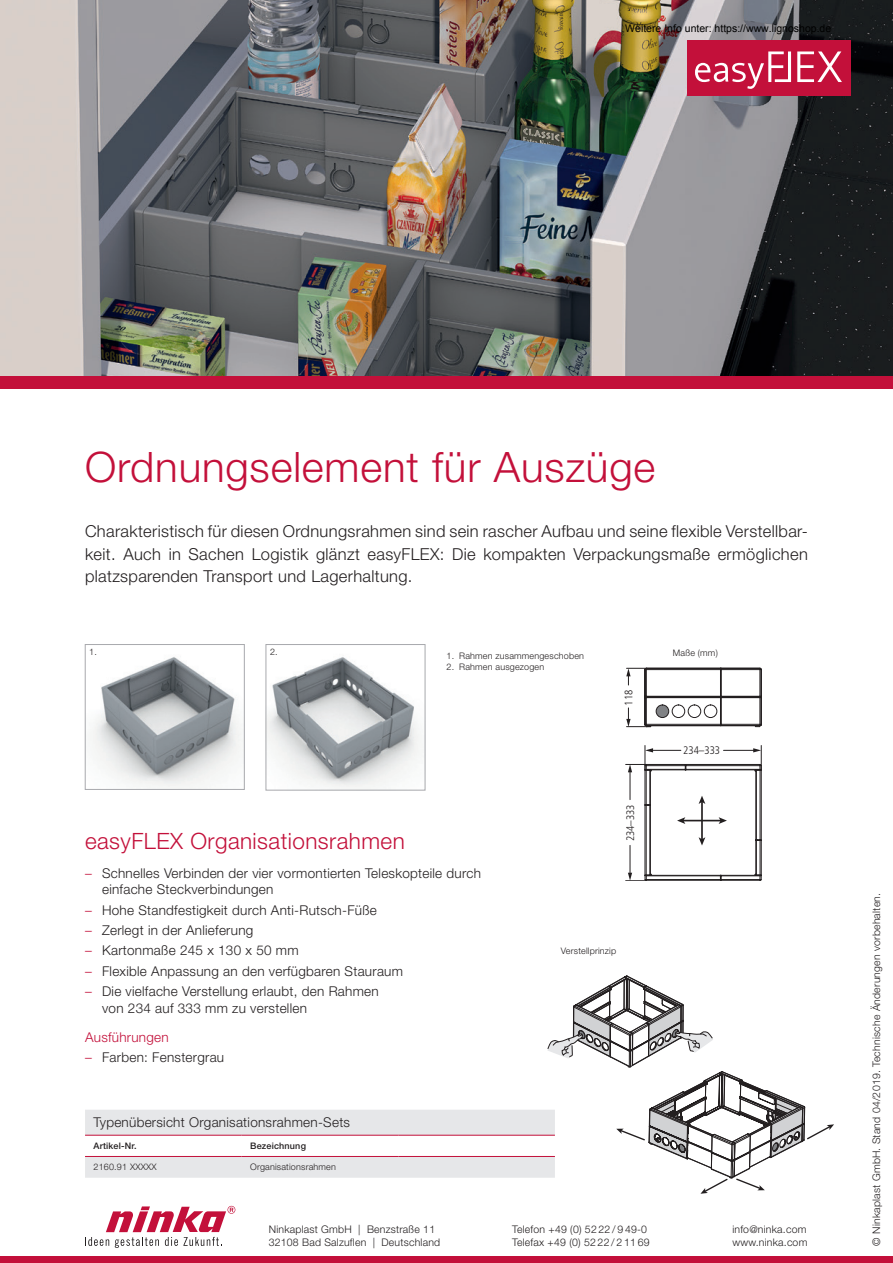
<style>
.page{position:relative;width:893px;height:1263px;background:#fff}
.page>*{position:absolute;margin:0;border:0;box-sizing:border-box;transform-origin:0 0}
.t1{font:300 42px "Helvetica Neue LT Pro";letter-spacing:.02em;color:#c3103a}
.t2{font:300 22.5px "Helvetica Neue LT Pro";letter-spacing:.02em;color:#c3103a}
.t3{font:300 16.5px/22.5px "Helvetica Neue LT Pro";letter-spacing:.02em;color:#231f20;text-align:justify}
.t4{font:300 13.5px/16.2px "Helvetica Neue LT Pro";letter-spacing:.02em;color:#231f20}
.t5{font:300 13.5px "Helvetica Neue LT Pro";letter-spacing:.02em;color:#c3103a}
.t6{font:300 condensed 10.95px "Frutiger";color:#231f20}
.t7{font:300 10.5px/12.6px "Helvetica Neue LT Pro";letter-spacing:.02em;color:#231f20}
.t8{font:10.5px "Arial";color:#000}
.t9{font:300 9px "Helvetica Neue LT Pro";letter-spacing:.02em;color:#231f20}
.t10{font:500 9px "Helvetica Neue LT Pro";letter-spacing:.02em;color:#231f20}
.s1{color:#c3103a}
</style>
<div class="page">
<img style="left:0;top:0;width:893px;height:376px">
<img style="left:93px;top:657px;width:148px;height:130px">
<div style="left:85px;top:644px;width:160px;height:146px;border:1px solid #a8a9ad"></div>
<div style="left:687px;top:40px;width:163px;height:56px;background:#c3103a"></div>
<svg style="left:797px;top:51px;width:45px;height:31px"></svg>
<svg style="left:695px;top:51px;width:96px;height:38px"></svg>
<div style="left:0;top:376px;width:893px;height:12px;background:#c3103a"></div>
<img style="left:268px;top:657px;width:151px;height:130px">
<div style="left:266px;top:644px;width:159px;height:146px;border:1px solid #a8a9ad"></div>
<hr style="left:721px;top:696px;width:39px;height:1px;background:#231f20">
<hr style="left:721px;top:724px;width:39px;height:1px;background:#231f20">
<hr style="left:721px;top:669px;width:39px;height:1px;background:#231f20">
<hr style="left:721px;top:697px;width:39px;height:1px;background:#231f20">
<hr style="left:721px;top:725px;width:34px;height:1px;background:#231f20">
<hr style="left:721px;top:668px;width:39px;height:1px;background:#231f20">
<svg style="left:754px;top:668px;width:8px;height:59px"></svg>
<hr style="left:646px;top:669px;width:74px;height:1px;background:#231f20">
<hr style="left:646px;top:668px;width:74px;height:1px;background:#231f20">
<hr style="left:647px;top:696px;width:73px;height:1px;background:#231f20">
<hr style="left:647px;top:697px;width:73px;height:1px;background:#231f20">
<hr style="left:646px;top:724px;width:74px;height:1px;background:#231f20">
<svg style="left:720px;top:668px;width:2px;height:58px"></svg>
<hr style="left:651px;top:725px;width:69px;height:1px;background:#231f20">
<hr style="left:721px;top:879px;width:39px;height:1px;background:#231f20">
<hr style="left:760px;top:840px;width:1px;height:35px;background:#231f20">
<hr style="left:760px;top:770px;width:1px;height:70px;background:#231f20">
<hr style="left:686px;top:769px;width:74px;height:1px;background:#231f20">
<hr style="left:686px;top:765px;width:74px;height:1px;background:#231f20">
<hr style="left:646px;top:879px;width:74px;height:1px;background:#231f20">
<hr style="left:646px;top:805px;width:1px;height:70px;background:#231f20">
<hr style="left:721px;top:880px;width:39px;height:1px;background:#231f20">
<hr style="left:721px;top:875px;width:40px;height:1px;background:#231f20">
<hr style="left:761px;top:840px;width:1px;height:35px;background:#231f20">
<hr style="left:756px;top:840px;width:1px;height:35px;background:#231f20">
<hr style="left:756px;top:770px;width:1px;height:70px;background:#231f20">
<hr style="left:761px;top:770px;width:1px;height:70px;background:#231f20">
<hr style="left:686px;top:764px;width:74px;height:1px;background:#231f20">
<hr style="left:686px;top:770px;width:75px;height:1px;background:#231f20">
<hr style="left:646px;top:880px;width:74px;height:1px;background:#231f20">
<hr style="left:646px;top:875px;width:74px;height:1px;background:#231f20">
<hr style="left:650px;top:805px;width:1px;height:70px;background:#231f20">
<hr style="left:645px;top:805px;width:1px;height:70px;background:#231f20">
<svg style="left:755px;top:874px;width:7px;height:7px"></svg>
<div style="left:656px;top:705px;width:13px;height:13px;background:#808285;border:1px solid #231f20;border-radius:50%"></div>
<div style="left:672px;top:705px;width:13px;height:13px;border:1px solid #231f20;border-radius:50%"></div>
<div style="left:688px;top:705px;width:13px;height:13px;border:1px solid #231f20;border-radius:50%"></div>
<div style="left:704px;top:705px;width:13px;height:13px;border:1px solid #231f20;border-radius:50%"></div>
<svg style="left:626px;top:668px;width:26px;height:59px"></svg>
<hr style="left:723px;top:750px;width:32px;height:1px;background:#231f20">
<svg style="left:753px;top:745px;width:9px;height:27px"></svg>
<svg style="left:626px;top:845px;width:26px;height:36px"></svg>
<svg style="left:626px;top:745px;width:61px;height:61px"></svg>
<hr style="left:701px;top:801px;width:2px;height:39px;background:#231f20">
<svg style="left:699px;top:796px;width:6px;height:8px"></svg>
<svg style="left:699px;top:837px;width:6px;height:8px"></svg>
<hr style="left:683px;top:820px;width:38px;height:1px;background:#231f20">
<svg style="left:677px;top:817px;width:8px;height:7px"></svg>
<svg style="left:719px;top:817px;width:8px;height:7px"></svg>
<div style="left:0;top:1256px;width:893px;height:7px;background:#c3103a"></div>
<svg style="left:85px;top:1206px;width:150px;height:42px"></svg>
<svg style="left:85px;top:976px;width:749px;height:218px"></svg>
<hr style="left:85px;top:1135px;width:157px;height:1px;background:#c3103a">
<hr style="left:242px;top:1135px;width:156px;height:1px;background:#c3103a">
<hr style="left:398px;top:1135px;width:157px;height:1px;background:#c3103a">
<hr style="left:85px;top:1156px;width:157px;height:1px;background:#c3103a">
<hr style="left:242px;top:1156px;width:156px;height:1px;background:#c3103a">
<hr style="left:398px;top:1156px;width:157px;height:1px;background:#c3103a">
<p class="t8" style="left:625px;top:21px;width:208px">Weitere Info unter: https://www.lignoshop.de</p>
<h1 class="t1" style="left:85px;top:441px;width:572px">Ordnungselement für Auszüge</h1>
<p class="t3" style="left:85px;top:520px;width:724px">Charakteristisch für diesen Ordnungsrahmen sind sein rascher Aufbau und seine flexible Verstellbar&shy;keit. Auch in Sachen Logistik glänzt easyFLEX: Die kompakten Verpackungsmaße ermöglichen platzsparenden Transport und Lagerhaltung.</p>
<p class="t9" style="left:89px;top:646px;width:9px">1.</p>
<p class="t9" style="left:270px;top:646px;width:9px">2.</p>
<p class="t9" style="left:446px;top:651px;width:139px">1. Rahmen zusammengeschoben</p>
<p class="t9" style="left:446px;top:661px;width:99px">2. Rahmen ausgezogen</p>
<p class="t6" style="left:622px;top:705px;width:17px;rotate:-90deg">118</p>
<h2 class="t2" style="left:85px;top:827px;width:321px">easyFLEX Organisationsrahmen</h2>
<p class="t4" style="left:102px;top:865px;width:380px;text-indent:-17px"><span class="s1">–</span> Schnelles Verbinden der vier vormontierten Teleskopteile durch einfache Steckverbindungen</p>
<p class="t4" style="left:85px;top:901px;width:293px"><span class="s1">–</span> Hohe Standfestigkeit durch Anti-Rutsch-Füße</p>
<p class="t4" style="left:85px;top:922px;width:170px"><span class="s1">–</span> Zerlegt in der Anlieferung</p>
<p class="t4" style="left:85px;top:942px;width:215px"><span class="s1">–</span> Kartonmaße 245 x 130 x 50 mm</p>
<p class="t4" style="left:85px;top:963px;width:319px"><span class="s1">–</span> Flexible Anpassung an den verfügbaren Stauraum</p>
<p class="t4" style="left:102px;top:983px;width:278px;text-indent:-17px"><span class="s1">–</span> Die vielfache Verstellung erlaubt, den Rahmen von 234 auf 333 mm zu verstellen</p>
<p class="t5" style="left:85px;top:1028px;width:85px">Ausführungen</p>
<p class="t4" style="left:85px;top:1049px;width:141px"><span class="s1">–</span> Farben: Fenstergrau</p>
<p class="t4" style="left:94px;top:1114px;width:258px">Typenübersicht Organisationsrahmen-Sets</p>
<p class="t10" style="left:94px;top:1140px;width:44px">Artikel-Nr.</p>
<p class="t10" style="left:250px;top:1140px;width:57px">Bezeichnung</p>
<p class="t9" style="left:94px;top:1162px;width:65px">2160.91 XXXXX</p>
<p class="t9" style="left:250px;top:1162px;width:87px">Organisationsrahmen</p>
<p class="t6" style="left:624px;top:841px;width:39px;rotate:-90deg">234–333</p>
<p class="t9" style="left:561px;top:945px;width:57px">Verstellprinzip</p>
<p class="t9" style="left:673px;top:647px;width:46px">Maße (mm)</p>
<p class="t6" style="left:683px;top:744px;width:39px">234–333</p>
<p class="t7" style="left:269px;top:1223px;width:173px">Ninkaplast GmbH | Benzstraße 11<br>32108 Bad Salzuflen | Deutschland</p>
<p class="t7" style="left:512px;top:1223px;width:139px">Telefon +49 (0) 52 22 / 9 49-0<br>Telefax +49 (0) 52 22 / 2 11 69</p>
<p class="t7" style="left:732px;top:1223px;width:77px">info@ninka.com www.ninka.com</p>
<p class="t7" style="left:870px;top:1245px;width:354px;rotate:-90deg">© Ninkaplast GmbH. Stand 04/2019. Technische Änderungen vorbehalten.</p>
</div>
